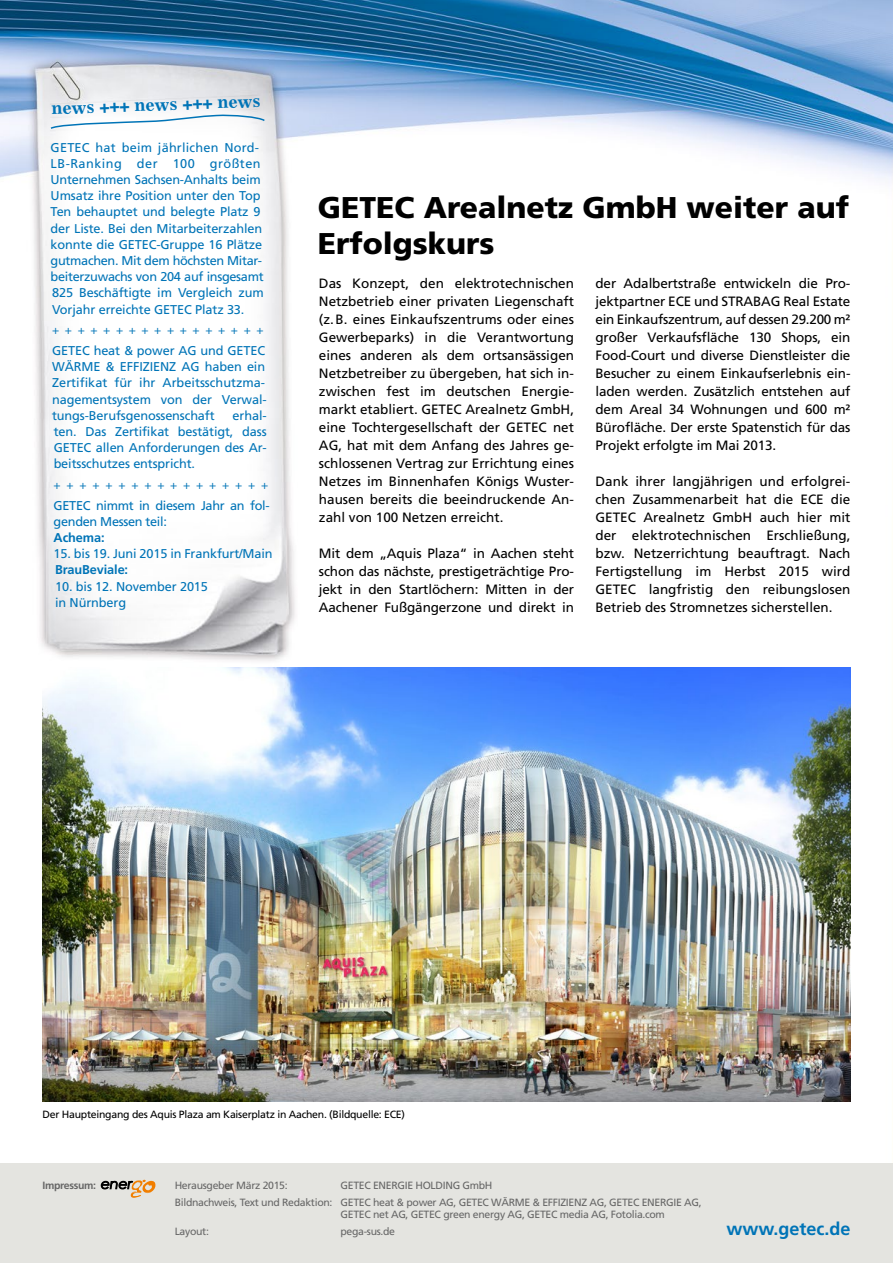
<style>
.page{position:relative;width:893px;height:1263px;background:#fff}
.page>*{position:absolute;margin:0;border:0;box-sizing:border-box;transform-origin:0 0}
.t1{font:900 30px/36px "Frutiger";color:#000}
.t2{font:700 18px "Excelsior";color:#0074b7}
.t3{font:700 18px "Frutiger";color:#0074b7}
.t4{font:13.5px/18px "Frutiger";letter-spacing:-.005em;color:#000;text-align:justify}
.t5{font:12.75px/16.2px "Frutiger";letter-spacing:-.01em;color:#0074b7}
.t6{font:700 12.75px "Frutiger";letter-spacing:-.01em;color:#0074b7}
.t7{font:300 12px "Frutiger";color:#0074b7}
.t8{font:10.5px/16.8px "Frutiger";letter-spacing:-.03em;color:#676767}
.t9{font:10.5px "Frutiger";letter-spacing:-.025em;color:#000}
.t10{font:700 10.5px "Frutiger";letter-spacing:-.03em;color:#676767}
</style>
<div class="page">
<img style="left:0;top:0;width:893px;height:1164px">
<div style="left:0;top:1164px;width:893px;height:99px;background:#e4e4e0"></div>
<svg style="left:101px;top:1180px;width:54px;height:18px"></svg>
<svg style="left:49px;top:113px;width:217px;height:17px"></svg>
<img style="left:43px;top:667px;width:807px;height:435px">
<h2 class="t2" style="left:51px;top:97px;width:211px;rotate:-2deg">news +++ news +++ news</h2>
<p class="t5" style="left:51px;top:139px;width:215px">GETEC hat beim jährlichen Nord-LB-Ranking der 100 größten Unternehmen Sachsen-Anhalts beim Umsatz ihre Position unter den Top Ten behauptet und belegte Platz 9 der Liste. Bei den Mitarbeiterzahlen konnte die GETEC-Gruppe 16 Plätze gutmachen. Mit dem höchsten Mitar&shy;beiterzuwachs von 204 auf insgesamt 825 Beschäftigte im Vergleich zum Vorjahr erreichte GETEC Platz 33.</p>
<p class="t7" style="left:52px;top:323px;width:213px">+ + + + + + + + + + + + + + + + +</p>
<p class="t5" style="left:52px;top:342px;width:216px;text-align:justify">GETEC heat &amp; power AG und GETEC WÄRME &amp; EFFIZIENZ AG haben ein Zertifikat für ihr Arbeitsschutzma&shy;nagementsystem von der Verwal&shy;tungs-Berufsgenossenschaft</p>
<p class="t5" style="left:54px;top:407px;width:215px;text-align:justify;text-indent:179px">erhal&shy;ten. Das Zertifikat bestätigt, dass GETEC allen Anforderungen des Ar&shy;beitsschutzes entspricht.</p>
<p class="t7" style="left:54px;top:478px;width:216px">+ + + + + + + + + + + + + + + + +</p>
<p class="t5" style="left:54px;top:497px;width:218px">GETEC nimmt in diesem Jahr an fol&shy;genden Messen teil:</p>
<p class="t6" style="left:54px;top:530px;width:52px">Achema:</p>
<p class="t5" style="left:54px;top:546px;width:221px">15. bis 19. Juni 2015 in Frankfurt/Main</p>
<p class="t6" style="left:55px;top:562px;width:75px">BrauBeviale:</p>
<p class="t5" style="left:55px;top:578px;width:154px">10. bis 12. November 2015 in Nürnberg</p>
<h1 class="t1" style="left:318px;top:189px;width:533px">GETEC Arealnetz GmbH weiter auf<br>Erfolgskurs</h1>
<p class="t4" style="left:319px;top:274px;width:257px">Das Konzept, den elektrotechnischen Netzbetrieb einer privaten Liegenschaft (z.B. eines Einkaufszentrums oder eines Gewerbeparks) in die Verantwortung eines anderen als dem ortsansässigen Netzbetreiber zu übergeben, hat sich in&shy;zwischen fest im deutschen Energie&shy;markt etabliert. GETEC Arealnetz GmbH, eine Tochtergesellschaft der GETEC net AG, hat mit dem Anfang des Jahres ge&shy;schlossenen Vertrag zur Errichtung eines Netzes im Binnenhafen Königs Wuster&shy;hausen bereits die beeindruckende An&shy;zahl von 100 Netzen erreicht.</p>
<p class="t4" style="left:319px;top:544px;width:257px">Mit dem „Aquis Plaza“ in Aachen steht schon das nächste, prestigeträchtige Pro&shy;jekt in den Startlöchern: Mitten in der Aachener Fußgängerzone und direkt in</p>
<p class="t4" style="left:595px;top:274px;width:256px">der Adalbertstraße entwickeln die Pro&shy;jektpartner ECE und STRABAG Real Estate ein Einkaufszentrum, auf dessen 29.200 m² großer Verkaufsfläche 130 Shops, ein Food-Court und diverse Dienstleister die Besucher zu einem Einkaufserlebnis ein&shy;laden werden. Zusätzlich entstehen auf dem Areal 34 Wohnungen und 600 m²<br>Bürofläche. Der erste Spatenstich für das Projekt erfolgte im Mai 2013.</p>
<p class="t4" style="left:595px;top:472px;width:256px">Dank ihrer langjährigen und erfolgrei&shy;chen Zusammenarbeit hat die ECE die GETEC Arealnetz GmbH auch hier mit der elektrotechnischen Erschließung, bzw. Netzerrichtung beauftragt. Nach Fertigstellung im Herbst 2015 wird GETEC langfristig den reibungslosen Betrieb des Stromnetzes sicherstellen.</p>
<p class="t9" style="left:43px;top:1108px;width:364px">Der Haupteingang des Aquis Plaza am Kaiserplatz in Aachen. (Bildquelle: ECE)</p>
<p class="t10" style="left:43px;top:1179px;width:55px">Impressum:</p>
<p class="t8" style="left:175px;top:1177px;width:528px;text-indent:166px">GETEC ENERGIE HOLDING GmbH<br>Bildnachweis, Text und Redaktion: GETEC heat &amp; power AG, GETEC WÄRME &amp; EFFIZIENZ AG, GETEC ENERGIE AG,</p>
<p class="t8" style="left:341px;top:1206px;width:326px">GETEC net AG, GETEC green energy AG, GETEC media AG, Fotolia.com</p>
<p class="t8" style="left:175px;top:1223px;width:36px">Layout:</p>
<p class="t8" style="left:341px;top:1223px;width:56px">pega-sus.de</p>
<p class="t8" style="left:175px;top:1177px;width:115px">Herausgeber März 2015:</p>
<h2 class="t3" style="left:726px;top:1218px;width:126px">www.getec.de</h2>
</div>
